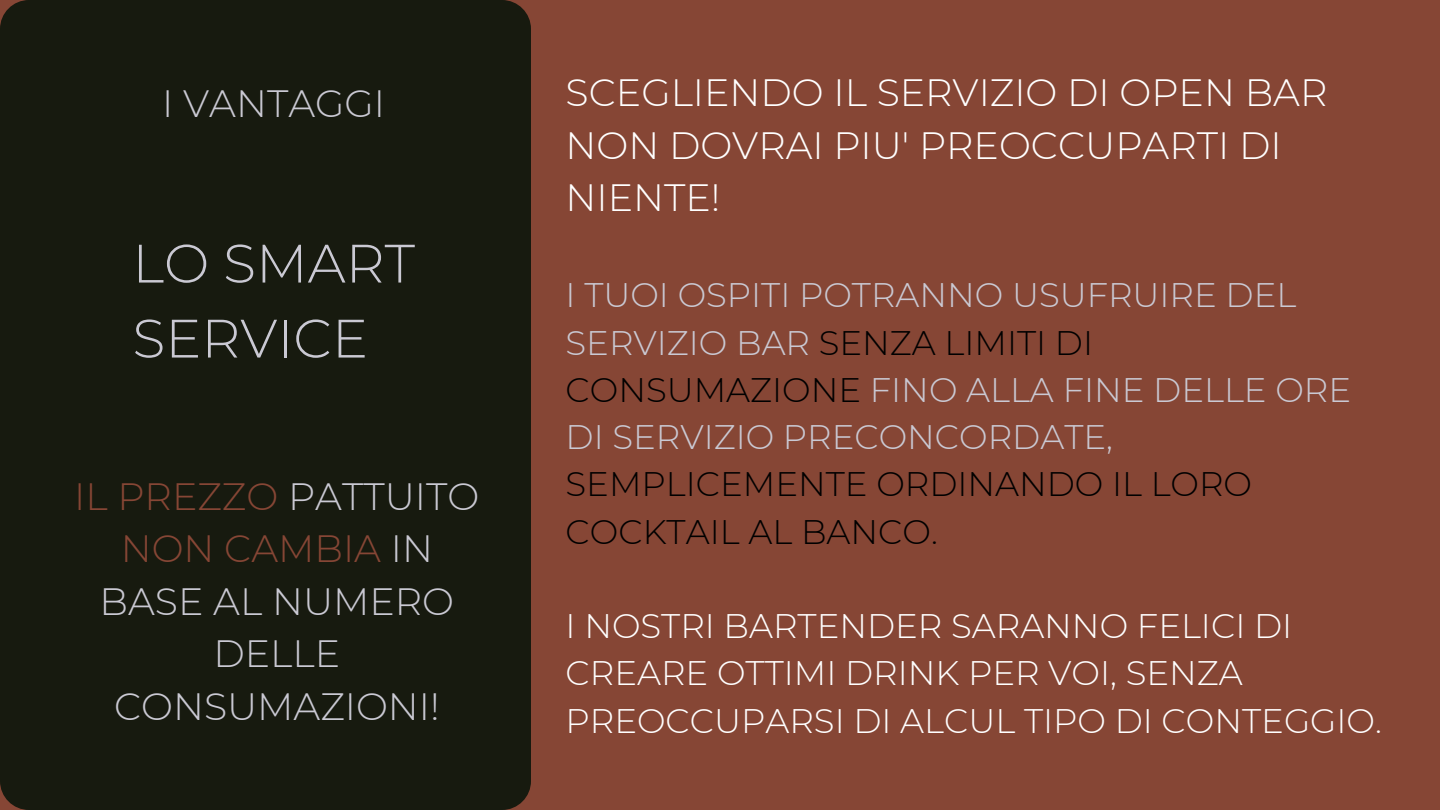
<style>
.page{position:relative;width:1440px;height:810px;background:#864635}
.page>*{position:absolute;margin:0;border:0;box-sizing:border-box;transform-origin:0 0}
.t1{font:300 54px/75px "Montserrat";color:#cac9d3}
.t2{font:300 38px/52.5px "Montserrat";color:#cac9d3;text-align:center}
.t3{font:300 38px/52.5px "Montserrat";color:#fff}
.t4{font:300 34px/47.2px "Montserrat";color:#cac9d3}
.t5{font:300 34px/47.2px "Montserrat";color:#fff}
.t6{font:300 34px/47.2px "Montserrat";color:#000}
.s1{color:#864635}
.s2{color:#000}
</style>
<div class="page">
<div style="left:0;top:0;width:531px;height:810px;background:#171a0f;border-radius:29px"></div>
<p class="t2" style="left:162px;top:77px;width:224px">I VANTAGGI</p>
<h1 class="t1" style="left:132px;top:226px;width:284px">LO SMART<br>SERVICE</h1>
<p class="t2" style="left:74px;top:470px;width:407px"><span class="s1">IL PREZZO</span> PATTUITO<br><span class="s1">NON CAMBIA</span> IN<br>BASE AL NUMERO<br>DELLE<br>CONSUMAZIONI!</p>
<p class="t3" style="left:566px;top:66px;width:763px">SCEGLIENDO IL SERVIZIO DI OPEN BAR<br>NON DOVRAI PIU' PREOCCUPARTI DI<br>NIENTE!</p>
<p class="t4" style="left:566px;top:272px;width:787px">I TUOI OSPITI POTRANNO USUFRUIRE DEL<br>SERVIZIO BAR <span class="s2">SENZA LIMITI DI<br>CONSUMAZIONE</span> FINO ALLA FINE DELLE ORE<br>DI SERVIZIO PRECONCORDATE,</p>
<p class="t6" style="left:566px;top:461px;width:688px">SEMPLICEMENTE ORDINANDO IL LORO<br>COCKTAIL AL BANCO.</p>
<p class="t5" style="left:566px;top:602px;width:818px">I NOSTRI BARTENDER SARANNO FELICI DI<br>CREARE OTTIMI DRINK PER VOI, SENZA<br>PREOCCUPARSI DI ALCUL TIPO DI CONTEGGIO.</p>
</div>
